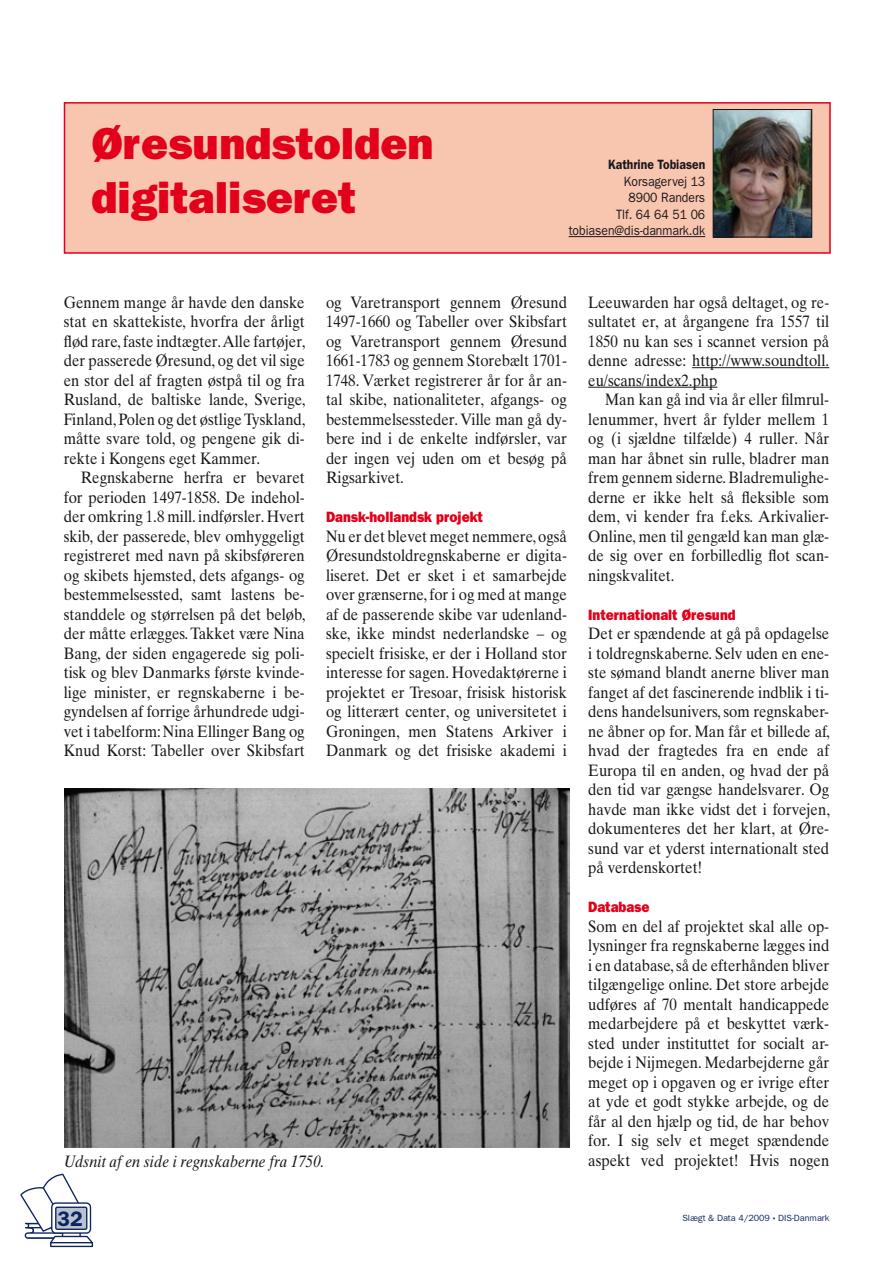
<style>
.page{position:relative;width:893px;height:1263px;background:#fff}
.page>*{position:absolute;margin:0;border:0;box-sizing:border-box;transform-origin:0 0}
.t1{font:800 45px/54px "Franklin Gothic";color:#e2001a}
.t2{font:600 21px "Franklin Gothic";color:#0d245c}
.t3{font:16.5px/19.5px "Times Ten";color:#1a171c;text-align:justify;scale:.9 1}
.t4{font:italic 16.5px "Times Ten";color:#1a171c;scale:.9 1}
.t5{font:800 15px "Franklin Gothic";color:#e2001a;scale:.9 1}
.t6{font:13.5px/16.5px "Franklin Gothic";color:#1a171c;text-align:right;scale:.9 1}
.t7{font:600 13.5px "Franklin Gothic";color:#1a171c;scale:.9 1}
.t8{font:9px "Franklin Gothic";color:#0d245c}
.s1{font-weight:800}
</style>
<div class="page">
<svg style="left:20px;top:1174px;width:73px;height:73px"></svg>
<hr style="left:692px;top:367px;width:137px;height:1px;background:#1a171c">
<hr style="left:588px;top:387px;width:129px;height:1px;background:#1a171c">
<img style="left:64px;top:788px;width:505px;height:359px">
<div style="left:64px;top:102px;width:767px;height:152px;background:#f8c5af;border:2px solid #e2001a"></div>
<hr style="left:569px;top:236px;width:136px;height:1px;background:#1a171c">
<img style="left:715px;top:111px;width:95px;height:124px">
<div style="left:713px;top:109px;width:99px;height:128px;border:1px solid #1a171c"></div>
<h1 class="t1" style="left:91px;top:116px;width:344px">Øresundstolden digitaliseret</h1>
<p class="t7" style="left:608px;top:157px;width:110px">Kathrine Tobiasen</p>
<p class="t6" style="left:569px;top:173px;width:153px">Korsagervej 13<br>8900 Randers<br>Tlf. 64 64 51 06 tobiasen@dis-danmark.dk</p>
<p class="t3" style="left:64px;top:292px;width:270px">Gennem mange år havde den danske stat en skattekiste, hvorfra der årligt flød rare, faste indtægter. Alle fartøjer, der passerede Øresund, og det vil sige en stor del af fragten østpå til og fra Rusland, de baltiske lande, Sverige, Finland, Polen og det østlige Tyskland, måtte svare told, og pengene gik di&shy;rekte i Kongens eget Kammer.</p>
<p class="t3" style="left:64px;top:468px;width:270px;text-indent:17px">Regnskaberne herfra er bevaret for perioden 1497-1858. De indehol&shy;der omkring 1.8 mill. indførsler. Hvert skib, der passerede, blev omhyggeligt registreret med navn på skibsføreren og skibets hjemsted, dets afgangs- og bestemmelsessted, samt lastens be&shy;standdele og størrelsen på det beløb, der måtte erlægges. Takket være Nina Bang, der siden engagerede sig poli&shy;tisk og blev Danmarks første kvinde&shy;lige minister, er regnskaberne i be&shy;gyndelsen af forrige århundrede udgi&shy;vet i tabelform: Nina Ellinger Bang og Knud Korst: Tabeller over Skibsfart</p>
<p class="t3" style="left:326px;top:292px;width:269px">og Varetransport gennem Øresund 1497-1660 og Tabeller over Skibsfart og Varetransport gennem Øresund 1661-1783 og gennem Storebælt 1701- 1748. Værket registrerer år for år an&shy;tal skibe, nationaliteter, afgangs- og bestemmelsessteder. Ville man gå dy&shy;bere ind i de enkelte indførsler, var der ingen vej uden om et besøg på Rigsarkivet.</p>
<p class="t5" style="left:326px;top:508px;width:176px">Dansk-hollandsk projekt</p>
<p class="t3" style="left:326px;top:526px;width:269px">Nu er det blevet meget nemmere, også Øresundstoldregnskaberne er digita&shy;liseret. Det er sket i et samarbejde over grænserne, for i og med at mange af de passerende skibe var udenland&shy;ske, ikke mindst nederlandske – og specielt frisiske, er der i Holland stor interesse for sagen. Hovedaktørerne i projektet er Tresoar, frisisk historisk og litterært center, og universitetet i Groningen, men Statens Arkiver i Danmark og det frisiske akademi i</p>
<p class="t3" style="left:588px;top:292px;width:269px">Leeuwarden har også deltaget, og re&shy;sultatet er, at årgangene fra 1557 til 1850 nu kan ses i scannet version på denne adresse: http://www.soundtoll. eu/scans/index2.php</p>
<p class="t3" style="left:588px;top:390px;width:269px;text-indent:17px">Man kan gå ind via år eller filmrul&shy;lenummer, hvert år fylder mellem 1 og (i sjældne tilfælde) 4 ruller. Når man har åbnet sin rulle, bladrer man frem gennem siderne. Bladremulighe&shy;derne er ikke helt så fleksible som dem, vi kender fra f.eks. Arkivalier‑ Online, men til gengæld kan man glæ&shy;de sig over en forbilledlig flot scan&shy;ningskvalitet.</p>
<p class="t5" style="left:588px;top:606px;width:165px">Internationalt Øresund</p>
<p class="t3" style="left:588px;top:624px;width:270px">Det er spændende at gå på opdagelse i toldregnskaberne. Selv uden en ene&shy;ste sømand blandt anerne bliver man fanget af det fascinerende indblik i ti&shy;dens handelsunivers, som regnskaber&shy;ne åbner op for. Man får et billede af, hvad der fragtedes fra en ende af Europa til en anden, og hvad der på den tid var gængse handelsvarer. Og havde man ikke vidst det i forvejen, dokumenteres det her klart, at Øre&shy;sund var et yderst internationalt sted på verdenskortet!</p>
<p class="t5" style="left:588px;top:898px;width:70px">Database</p>
<p class="t3" style="left:588px;top:916px;width:269px">Som en del af projektet skal alle op&shy;lysninger fra regnskaberne lægges ind i en database, så de efterhånden bliver tilgængelige online. Det store arbejde udføres af 70 mentalt handicappede medarbejdere på et beskyttet værk&shy;sted under instituttet for socialt ar&shy;bejde i Nijmegen. Medarbejderne går meget op i opgaven og er ivrige efter at yde et godt stykke arbejde, og de får al den hjælp og tid, de har behov for. I sig selv et meget spændende</p>
<p class="t4" style="left:64px;top:1151px;width:291px">Udsnit af en side i regnskaberne fra 1750.</p>
<p class="t3" style="left:588px;top:1150px;width:269px">aspekt ved projektet! Hvis nogen</p>
<p class="t2" style="left:58px;top:1206px;width:27px">32</p>
<p class="t8" style="left:682px;top:1213px;width:148px">Slægt &amp; Data 4/2009 <span class="s1">·</span> DIS-Danmark</p>
</div>
